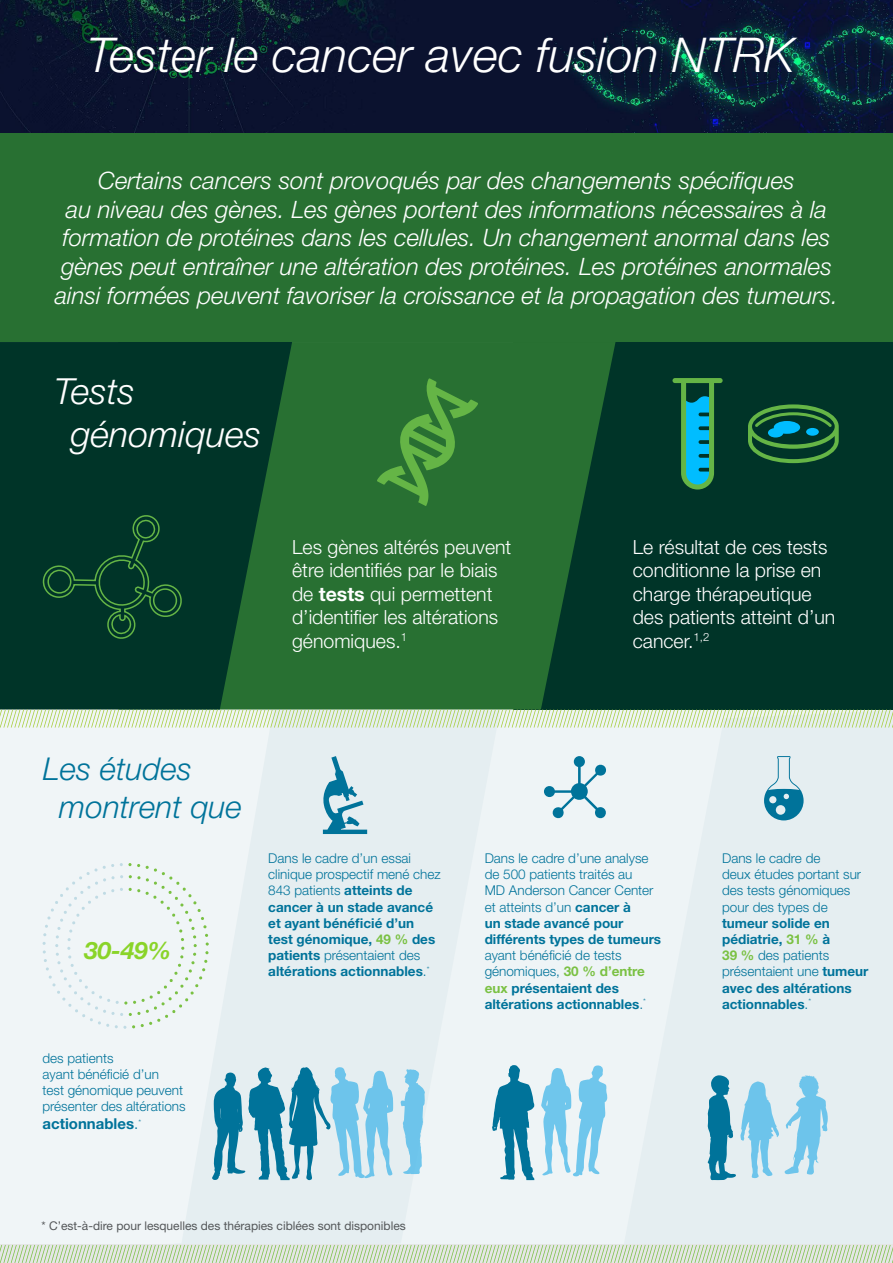
<style>
.page{position:relative;width:893px;height:1263px;background:#fff}
.page>*{position:absolute;margin:0;border:0;box-sizing:border-box;transform-origin:0 0}
.t1{font:italic 300 48px "Helvetica Neue LT Std";color:#fff}
.t2{font:italic 300 36px/43.2px "Helvetica Neue LT Std";color:#fff}
.t3{font:italic 300 31.5px/37.8px "Helvetica Neue LT Std";color:#00739a}
.Infographic{font:italic 300 24px/28.8px "Helvetica Neue LT Std";color:#fff;text-align:center}
.t4{font:italic 700 24px "Helvetica Neue LT Std";color:#8ad429}
.Body{font:300 19.5px/23.4px "Helvetica Neue LT Std";color:#fff}
.Body-2{font:700 15px "Helvetica Neue LT Std";color:#00739a}
.Body-3{font:300 13.5px/16.2px "Helvetica Neue LT Std";color:#00739a}
.Body-4{font:700 13.5px/16.2px "Helvetica Neue LT Std";color:#00739a}
.References{font:12px "Helvetica Neue LT Std";color:#545759}
.s1{font-weight:700}
.s2{font-weight:300}
.s3{color:#7ac143}
.s4{font-weight:700;color:#7ac143}
</style>
<div class="page">
<div style="left:0;top:709px;width:893px;height:554px;background:#eef4f6"></div>
<div style="left:513px;top:342px;width:380px;height:367px;background:#003428"></div>
<svg style="left:292px;top:342px;width:323px;height:367px;background:#226830"></svg>
<svg style="left:0;top:342px;width:292px;height:367px;background:#053c29"></svg>
<img style="left:0;top:0;width:893px;height:134px">
<div style="left:0;top:134px;width:893px;height:208px;background:#287032"></div>
<svg style="left:377px;top:378px;width:101px;height:128px;background:#378237"></svg>
<svg style="left:748px;top:404px;width:91px;height:59px"></svg>
<div style="left:806px;top:428px;width:13px;height:8px;background:#00bdff;border-radius:50%"></div>
<svg style="left:672px;top:378px;width:51px;height:111px"></svg>
<svg style="left:0;top:709px;width:893px;height:19px"></svg>
<svg style="left:322px;top:756px;width:45px;height:78px"></svg>
<svg style="left:764px;top:756px;width:40px;height:64px"></svg>
<svg style="left:42px;top:863px;width:167px;height:166px"></svg>
<svg style="left:492px;top:1065px;width:42px;height:115px"></svg>
<svg style="left:541px;top:1065px;width:66px;height:111px"></svg>
<svg style="left:707px;top:1075px;width:121px;height:105px"></svg>
<svg style="left:42px;top:513px;width:142px;height:128px;background:#083e2a"></svg>
<svg style="left:0;top:1245px;width:893px;height:18px"></svg>
<svg style="left:400px;top:1069px;width:25px;height:105px"></svg>
<svg style="left:212px;top:1067px;width:181px;height:113px"></svg>
<svg style="left:544px;top:756px;width:62px;height:63px"></svg>
<p class="t1" style="left:87px;top:27px;width:709px">Tester le cancer avec fusion NTRK</p>
<p class="Infographic" style="left:98px;top:165px;width:698px">Certains cancers sont provoqués par des changements spécifiques</p>
<p class="Infographic" style="left:55px;top:194px;width:785px">au niveau des gènes. Les gènes portent des informations nécessaires à la formation de protéines dans les cellules. Un changement anormal dans les gènes peut entraîner une altération des protéines. Les protéines anormales ainsi formées peuvent favoriser la croissance et la propagation des tumeurs.</p>
<p class="t2" style="left:70px;top:369px;width:192px;text-indent:-16px">Tests génomiques</p>
<p class="Body" style="left:292px;top:535px;width:221px">Les gènes altérés peuvent être identifiés par le biais de <span class="s1">tests</span> qui permettent d’identifier les altérations génomiques.<sup>1</sup></p>
<p class="Body" style="left:633px;top:535px;width:204px">Le résultat de ces tests conditionne la prise en charge thérapeutique des patients atteint d’un cancer.<sup>1,2</sup></p>
<p class="t3" style="left:59px;top:749px;width:184px;text-indent:-16px">Les études montrent que</p>
<p class="t4" style="left:85px;top:935px;width:88px">30-49%</p>
<p class="Body-3" style="left:43px;top:1049px;width:72px">des patients</p>
<p class="Body-3" style="left:43px;top:1066px;width:145px">ayant bénéficié d’un<br>test génomique peuvent présenter des altérations</p>
<p class="Body-2" style="left:43px;top:1114px;width:100px">actionnables<span class="s2">.</span><sup>*</sup></p>
<p class="Body-4" style="left:268px;top:850px;width:174px"><span class="s2">Dans le cadre d’un essai clinique prospectif mené chez<br>843 patients</span> atteints de cancer à un stade avancé et ayant bénéficié d’un test génomique, <span class="s3">49 %</span> des patients <span class="s2">présentaient des </span>altérations actionnables<span class="s2">.</span><sup>*</sup></p>
<p class="Body-3" style="left:485px;top:850px;width:178px">Dans le cadre d’une analyse de 500 patients traités au<br>MD Anderson Cancer Center et atteints d’un <span class="s1">cancer à<br>un stade avancé pour différents types de tumeurs </span>ayant bénéficié de tests génomiques, <span class="s4">30 % d’entre eux</span> <span class="s1">présentaient des altérations actionnables</span>.<sup>*</sup></p>
<p class="Body-3" style="left:722px;top:850px;width:148px">Dans le cadre de<br>deux études portant sur des tests génomiques pour des types de <span class="s1">tumeur solide en pédiatrie,</span> <span class="s4">31 %</span> <span class="s1">à<br></span><span class="s4">39 %</span> des patients présentaient une <span class="s1">tumeur avec des altérations actionnables</span>.<sup>*</sup></p>
<p class="References" style="left:41px;top:1218px;width:366px">* C’est-à-dire pour lesquelles des thérapies ciblées sont disponibles</p>
</div>
